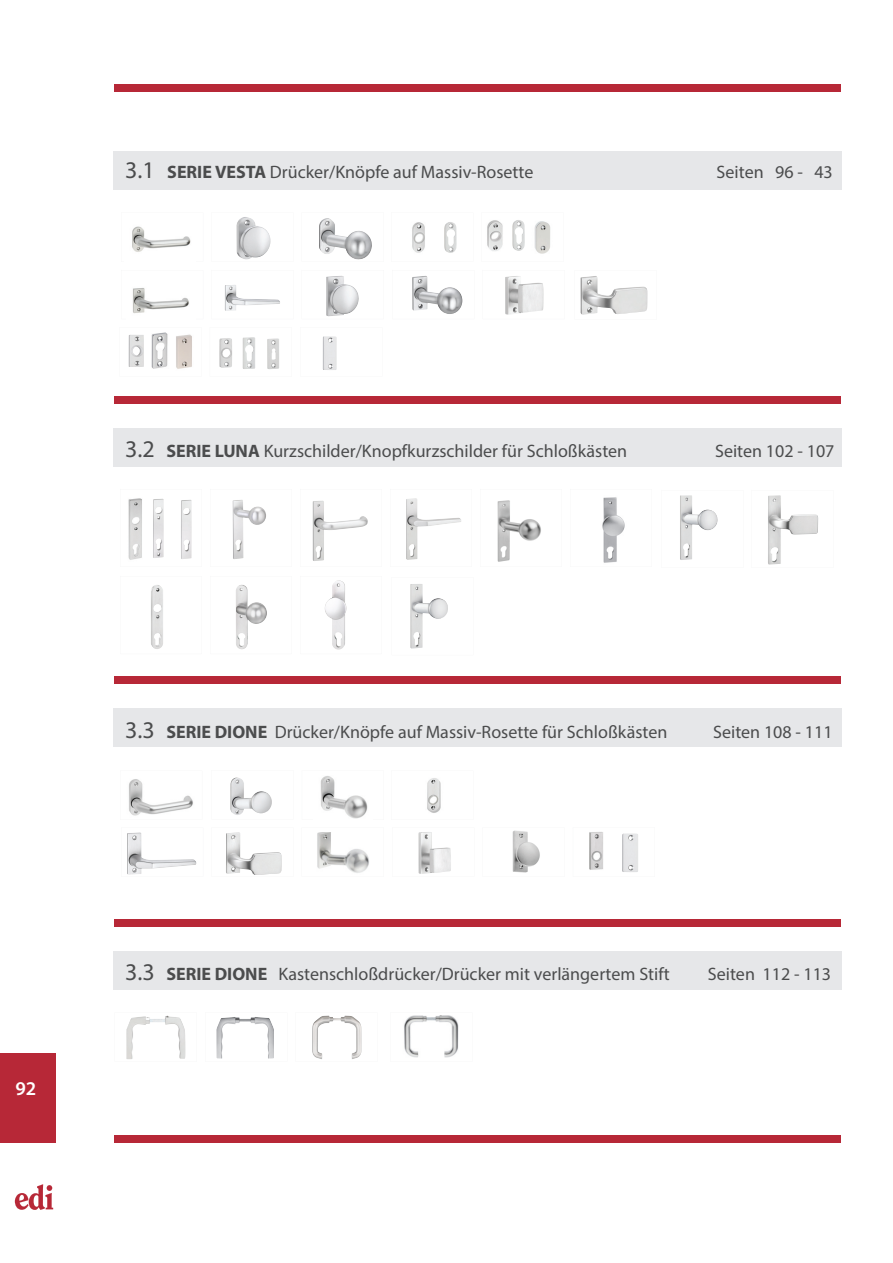
<style>
.page{position:relative;width:893px;height:1263px;background:#fff}
.page>*{position:absolute;margin:0;border:0;box-sizing:border-box;transform-origin:0 0}
.t1{font:24px "Myriad Pro";color:#4b4c4d}
.t2{font:600 19.5px "Myriad Pro";color:#fff}
.t3{font:18px "Myriad Pro";color:#4b4c4d}
.s1{font-weight:700}
.s2{font-size:24px}
</style>
<div class="page">
<div style="left:0;top:1054px;width:56px;height:89px;background:#b72837"></div>
<div style="left:114px;top:84px;width:727px;height:7px;background:#b72837"></div>
<svg style="left:15px;top:1184px;width:38px;height:26px"></svg>
<svg style="left:647px;top:290px;width:1px;height:17px"></svg>
<div style="left:113px;top:951px;width:728px;height:38px;background:#e6e7e9"></div>
<div style="left:113px;top:151px;width:728px;height:38px;background:#e6e7e9"></div>
<div style="left:113px;top:428px;width:728px;height:38px;background:#e6e7e9"></div>
<div style="left:113px;top:708px;width:728px;height:39px;background:#e6e7e9"></div>
<img style="left:768px;top:495px;width:50px;height:69px">
<img style="left:580px;top:276px;width:67px;height:39px">
<img style="left:226px;top:832px;width:56px;height:43px">
<div style="left:114px;top:396px;width:727px;height:7px;background:#b72837"></div>
<div style="left:114px;top:919px;width:727px;height:7px;background:#b72837"></div>
<svg style="left:132px;top:226px;width:59px;height:26px"></svg>
<svg style="left:126px;top:1015px;width:60px;height:44px"></svg>
<svg style="left:129px;top:779px;width:64px;height:37px"></svg>
<svg style="left:133px;top:288px;width:56px;height:25px"></svg>
<svg style="left:216px;top:1017px;width:58px;height:42px"></svg>
<svg style="left:230px;top:777px;width:42px;height:38px"></svg>
<svg style="left:225px;top:285px;width:55px;height:26px"></svg>
<svg style="left:312px;top:1015px;width:50px;height:44px"></svg>
<svg style="left:404px;top:1015px;width:55px;height:43px"></svg>
<svg style="left:236px;top:217px;width:35px;height:43px"></svg>
<svg style="left:127px;top:832px;width:70px;height:43px"></svg>
<svg style="left:319px;top:218px;width:53px;height:42px"></svg>
<svg style="left:326px;top:276px;width:33px;height:41px"></svg>
<svg style="left:317px;top:832px;width:52px;height:41px"></svg>
<svg style="left:320px;top:776px;width:48px;height:43px"></svg>
<svg style="left:412px;top:276px;width:51px;height:38px"></svg>
<svg style="left:418px;top:832px;width:33px;height:42px"></svg>
<svg style="left:505px;top:276px;width:39px;height:39px"></svg>
<svg style="left:512px;top:830px;width:28px;height:43px"></svg>
<svg style="left:589px;top:832px;width:14px;height:38px"></svg>
<svg style="left:412px;top:222px;width:45px;height:31px"></svg>
<svg style="left:487px;top:220px;width:64px;height:34px"></svg>
<svg style="left:128px;top:332px;width:64px;height:37px"></svg>
<svg style="left:219px;top:337px;width:60px;height:32px"></svg>
<svg style="left:322px;top:336px;width:15px;height:34px"></svg>
<svg style="left:427px;top:778px;width:14px;height:35px"></svg>
<svg style="left:128px;top:498px;width:64px;height:62px"></svg>
<svg style="left:232px;top:500px;width:34px;height:59px"></svg>
<svg style="left:312px;top:500px;width:56px;height:61px"></svg>
<svg style="left:406px;top:498px;width:55px;height:62px"></svg>
<svg style="left:497px;top:500px;width:44px;height:62px"></svg>
<svg style="left:680px;top:495px;width:38px;height:65px"></svg>
<svg style="left:602px;top:497px;width:23px;height:66px"></svg>
<div style="left:114px;top:677px;width:727px;height:7px;background:#b72837"></div>
<svg style="left:151px;top:585px;width:12px;height:64px"></svg>
<svg style="left:236px;top:585px;width:31px;height:65px"></svg>
<svg style="left:410px;top:584px;width:38px;height:65px"></svg>
<svg style="left:325px;top:580px;width:22px;height:70px"></svg>
<img style="left:622px;top:833px;width:16px;height:39px">
<div style="left:114px;top:1135px;width:727px;height:7px;background:#b72837"></div>
<h1 class="t1" style="left:125px;top:155px;width:31px">3.1</h1>
<p class="t3" style="left:167px;top:161px;width:368px"><span class="s1">SERIE VESTA</span> Drücker/Knöpfe auf Massiv-Rosette</p>
<p class="t3" style="left:717px;top:161px;width:118px">Seiten 96 - 43</p>
<p class="t3" style="left:125px;top:440px;width:503px"><span class="s2">3.2</span> <span class="s1">SERIE LUNA</span> Kurzschilder/Knopfkurzschilder für Schloßkästen</p>
<p class="t3" style="left:715px;top:440px;width:121px">Seiten 102 - 107</p>
<p class="t2" style="left:16px;top:1076px;width:22px">92</p>
<p class="t3" style="left:125px;top:721px;width:544px"><span class="s2">3.3</span> <span class="s1">SERIE DIONE</span> Drücker/Knöpfe auf Massiv-Rosette für Schloßkästen</p>
<p class="t3" style="left:713px;top:721px;width:121px">Seiten 108 - 111</p>
<p class="t3" style="left:125px;top:963px;width:546px"><span class="s2">3.3</span> <span class="s1">SERIE DIONE</span> Kastenschloßdrücker/Drücker mit verlängertem Stift</p>
<p class="t3" style="left:708px;top:963px;width:125px">Seiten 112 - 113</p>
</div>
